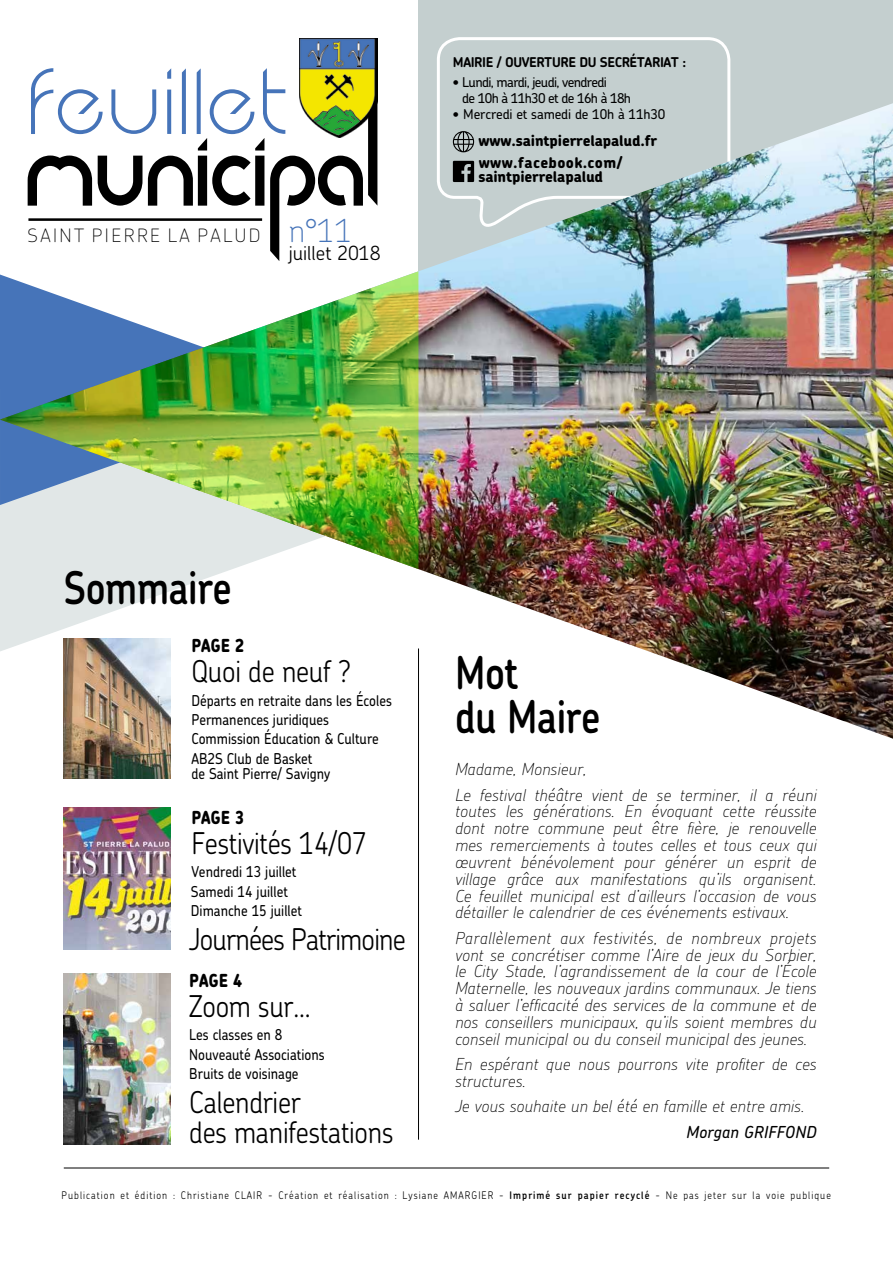
<style>
.page{position:relative;width:893px;height:1263px;background:#fff}
.page>*{position:absolute;margin:0;border:0;box-sizing:border-box;transform-origin:0 0}
.t1{font:600 45px/43.8px "Chevin";letter-spacing:-.01em;color:#000;scale:.85 1}
.t2{font:300 30px/30px "Chevin";letter-spacing:-.01em;color:#000;scale:.9 1}
.t3{font:300 30px "Chevin";letter-spacing:-.03em;color:#000;scale:.9 1}
.t4{font:300 19.5px "Chevin";color:#000}
.t5{font:100 18.45px "Chevin";letter-spacing:.13em;color:#000}
.t6{font:800 18px "Chevin";color:#000;scale:.9 1}
.t7{font:italic 100 16.5px/16.8px "Chevin";letter-spacing:.01em;color:#000}
.t8{font:italic 500 16.5px "Chevin";color:#000}
.t9{font:500 15px/19.2px "Chevin";color:#000;scale:.9 1}
.t10{font:800 15px/22.2px "Chevin";letter-spacing:-.01em;color:#000}
.t11{font:500 13.5px/16.2px "Chevin";letter-spacing:-.05em;color:#000}
.t12{font:700 13.5px "Chevin";letter-spacing:-.03em;color:#000}
.t13{font:500 13.5px "Chevin";letter-spacing:-.01em;color:#000}
.t14{font:300 10.5px "Chevin";letter-spacing:.11em;color:#000;scale:.9 1}
.s1{font-size:31.5px;color:#4674b9}
.s2{font-weight:600}
</style>
<div class="page">
<div style="left:418px;top:0;width:475px;height:378px;background:#c4cfcf"></div>
<svg style="left:437px;top:37px;width:294px;height:66px"></svg>
<hr style="left:418px;top:648px;width:1px;height:492px;background:#000">
<hr style="left:64px;top:1167px;width:765px;height:1px;background:#000">
<img style="left:64px;top:739px;width:106px;height:39px">
<img style="left:64px;top:807px;width:106px;height:143px">
<img style="left:64px;top:973px;width:106px;height:171px">
<svg style="left:31px;top:68px;width:254px;height:35px"></svg>
<img style="left:299px;top:38px;width:78px;height:65px">
<img style="left:0;top:103px;width:893px;height:636px">
<img style="left:0;top:271px;width:418px;height:298px">
<p class="t5" style="left:28px;top:223px;width:326px">SAINT PIERRE LA PALUD <span class="s1">n°11</span></p>
<p class="t4" style="left:289px;top:240px;width:94px">juillet 2018</p>
<p class="t12" style="left:453px;top:53px;width:235px">MAIRIE / OUVERTURE DU SECRÉTARIAT :</p>
<p class="t11" style="left:462px;top:74px;width:170px;text-indent:-9px">• Lundi, mardi, jeudi, vendredi<br>de 10h à 11h30 et de 16h à 18h</p>
<p class="t13" style="left:453px;top:106px;width:214px">• Mercredi et samedi de 10h à 11h30</p>
<p class="t10" style="left:479px;top:129px;width:180px">www.saintpierrelapalud.fr www.facebook.com/</p>
<p class="t10" style="left:478px;top:165px;width:126px">saintpierrelapalud</p>
<h1 class="t1" style="left:64px;top:565px;width:199px">Sommaire</h1>
<p class="t6" style="left:191px;top:634px;width:60px">PAGE 2</p>
<h2 class="t2" style="left:191px;top:656px;width:179px">Quoi de neuf ?</h2>
<p class="t9" style="left:191px;top:690px;width:224px">Départs en retraite dans les Écoles<br>Permanences juridiques<br>Commission Éducation &amp; Culture<br>AB2S Club de Basket</p>
<p class="t9" style="left:191px;top:763px;width:156px">de Saint Pierre/ Savigny</p>
<p class="t6" style="left:191px;top:805px;width:60px">PAGE 3</p>
<h2 class="t2" style="left:191px;top:827px;width:197px">Festivités 14/07</h2>
<p class="t9" style="left:191px;top:862px;width:125px">Vendredi 13 juillet<br>Samedi 14 juillet<br>Dimanche 15 juillet</p>
<h2 class="t3" style="left:189px;top:920px;width:242px">Journées Patrimoine</h2>
<p class="t6" style="left:189px;top:968px;width:60px">PAGE 4</p>
<h2 class="t2" style="left:189px;top:990px;width:137px">Zoom sur...</h2>
<p class="t9" style="left:189px;top:1025px;width:152px">Les classes en 8<br>Nouveauté Associations<br>Bruits de voisinage</p>
<h2 class="t2" style="left:189px;top:1087px;width:228px">Calendrier<br>des manifestations</h2>
<h1 class="t1" style="left:455px;top:650px;width:172px">Mot<br>du Maire</h1>
<p class="t7" style="left:455px;top:756px;width:363px;line-height:25.3px">Madame, Monsieur,<br>Le festival théâtre vient de se terminer, il a réuni</p>
<p class="t7" style="left:455px;top:803px;width:363px;text-align:justify">toutes les générations. En évoquant cette réussite dont notre commune peut être fière, je renouvelle mes remerciements à toutes celles et tous ceux qui œuvrent bénévolement pour générer un esprit de village grâce aux manifestations qu’ils organisent.<br>Ce feuillet municipal est d’ailleurs l’occasion de vous détailler le calendrier de ces événements estivaux.</p>
<p class="t7" style="left:455px;top:929px;width:363px;text-align:justify">Parallèlement aux festivités, de nombreux projets vont se concrétiser comme l’Aire de jeux du Sorbier, le City Stade, l’agrandissement de la cour de l’École Maternelle, les nouveaux jardins communaux. Je tiens à saluer l’efficacité des services de la commune et de nos conseillers municipaux, qu’ils soient membres du conseil municipal ou du conseil municipal des jeunes.</p>
<p class="t7" style="left:455px;top:1055px;width:363px">En espérant que nous pourrons vite profiter de ces structures.</p>
<p class="t7" style="left:455px;top:1098px;width:351px">Je vous souhaite un bel été en famille et entre amis.</p>
<p class="t8" style="left:686px;top:1121px;width:132px">Morgan GRIFFOND</p>
<p class="t14" style="left:62px;top:1188px;width:856px">Publication et édition : Christiane CLAIR - Création et réalisation : Lysiane AMARGIER - <span class="s2">Imprimé sur papier recyclé</span> - Ne pas jeter sur la voie publique</p>
</div>
